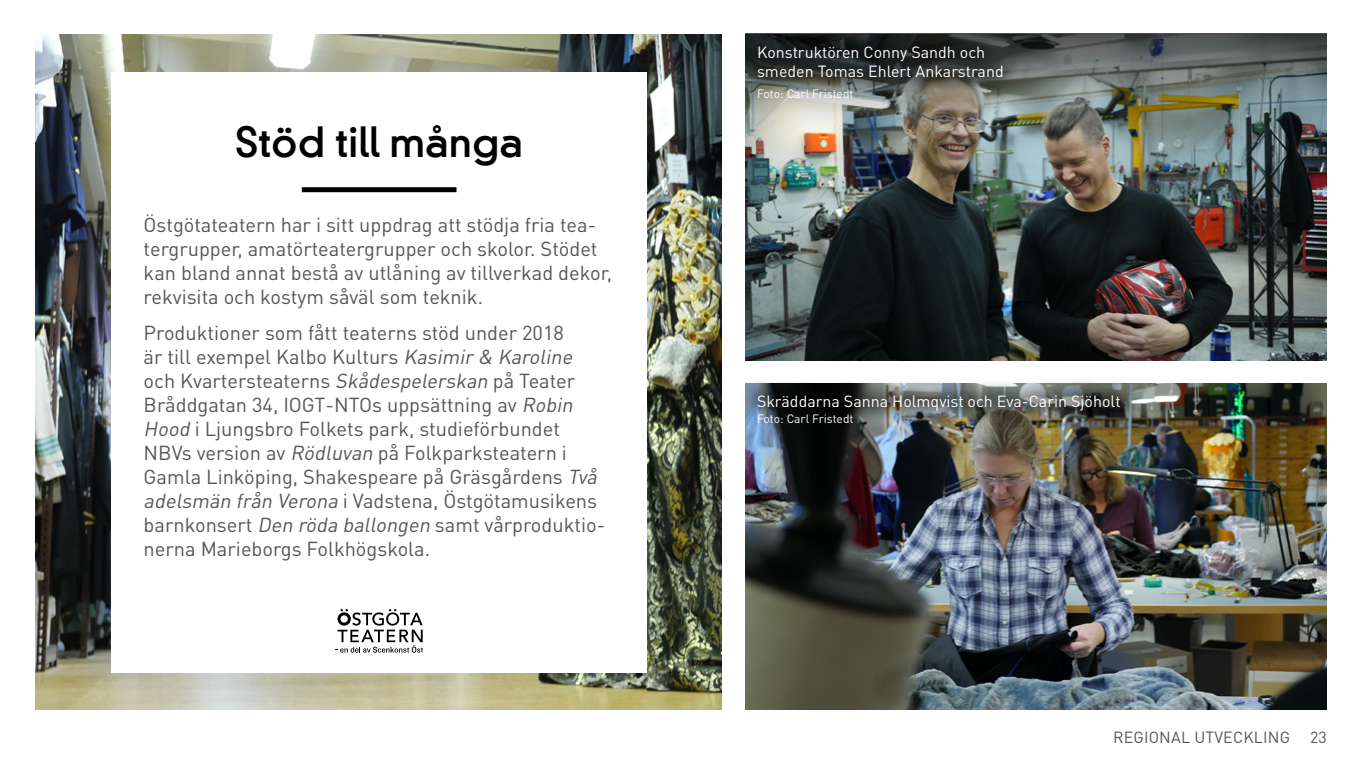
<style>
.page{position:relative;width:1361px;height:766px;background:#fff}
.page>*{position:absolute;margin:0;border:0;box-sizing:border-box;transform-origin:0 0}
.t1{font:700 40px "DIN Neuzeit Grotesk Pro";color:#000}
.t2{font:20px/24px "DIN Pro";color:#545756}
.t3{font:16px/19.2px "DIN Pro";color:#fff}
.t4{font:16px "DIN Pro";letter-spacing:.01em;color:#545756}
.t5{font:12px "DIN Pro";color:#fff}
.s1{font-style:italic}
</style>
<div class="page">
<img style="left:745px;top:383px;width:582px;height:326px">
<img style="left:745px;top:223px;width:582px;height:137px">
<img style="left:745px;top:33px;width:582px;height:190px">
<img style="left:35px;top:34px;width:687px;height:675px">
<div style="left:111px;top:72px;width:535px;height:600px;background:#fff"></div>
<div style="left:302px;top:187px;width:154px;height:5px;background:#000"></div>
<div style="left:741px;top:29px;width:279px;height:67px;background:#000;opacity:.75"></div>
<div style="left:741px;top:377px;width:396px;height:49px;background:#000;opacity:.75"></div>
<svg style="left:335px;top:609px;width:88px;height:43px"></svg>
<h1 class="t1" style="left:235px;top:118px;width:289px">Stöd till många</h1>
<p class="t2" style="left:144px;top:212px;width:470px">Östgötateatern har i sitt uppdrag att stödja fria tea&shy;tergrupper, amatörteatergrupper och skolor. Stödet kan bland annat bestå av utlåning av tillverkad dekor, rekvisita och kostym såväl som teknik.</p>
<p class="t2" style="left:144px;top:319px;width:463px">Produktioner som fått teaterns stöd under 2018<br>är till exempel Kalbo Kulturs <span class="s1">Kasimir &amp; Karoline </span>och Kvartersteaterns <span class="s1">Skådespelerskan</span> på Teater Bråddgatan 34, IOGT-NTOs uppsättning av <span class="s1">Robin Hood</span> i Ljungsbro Folkets park, studieförbundet NBVs version av <span class="s1">Rödluvan</span> på Folkparksteatern i Gamla Linköping, Shakespeare på Gräsgårdens <span class="s1">Två adelsmän från Verona</span> i Vadstena, Östgötamusikens barnkonsert <span class="s1">Den röda ballongen</span> samt vårproduktio&shy;nerna Marieborgs Folkhögskola.</p>
<p class="t3" style="left:757px;top:42px;width:248px">Konstruktören Conny Sandh och smeden Tomas Ehlert Ankarstrand</p>
<p class="t5" style="left:757px;top:85px;width:98px">Foto: Carl Fristedt</p>
<p class="t3" style="left:757px;top:391px;width:365px">Skräddarna Sanna Holmqvist och Eva-Carin Sjöholt</p>
<p class="t5" style="left:757px;top:411px;width:98px">Foto: Carl Fristedt</p>
<p class="t4" style="left:1113px;top:726px;width:215px">REGIONAL UTVECKLING 23</p>
</div>
